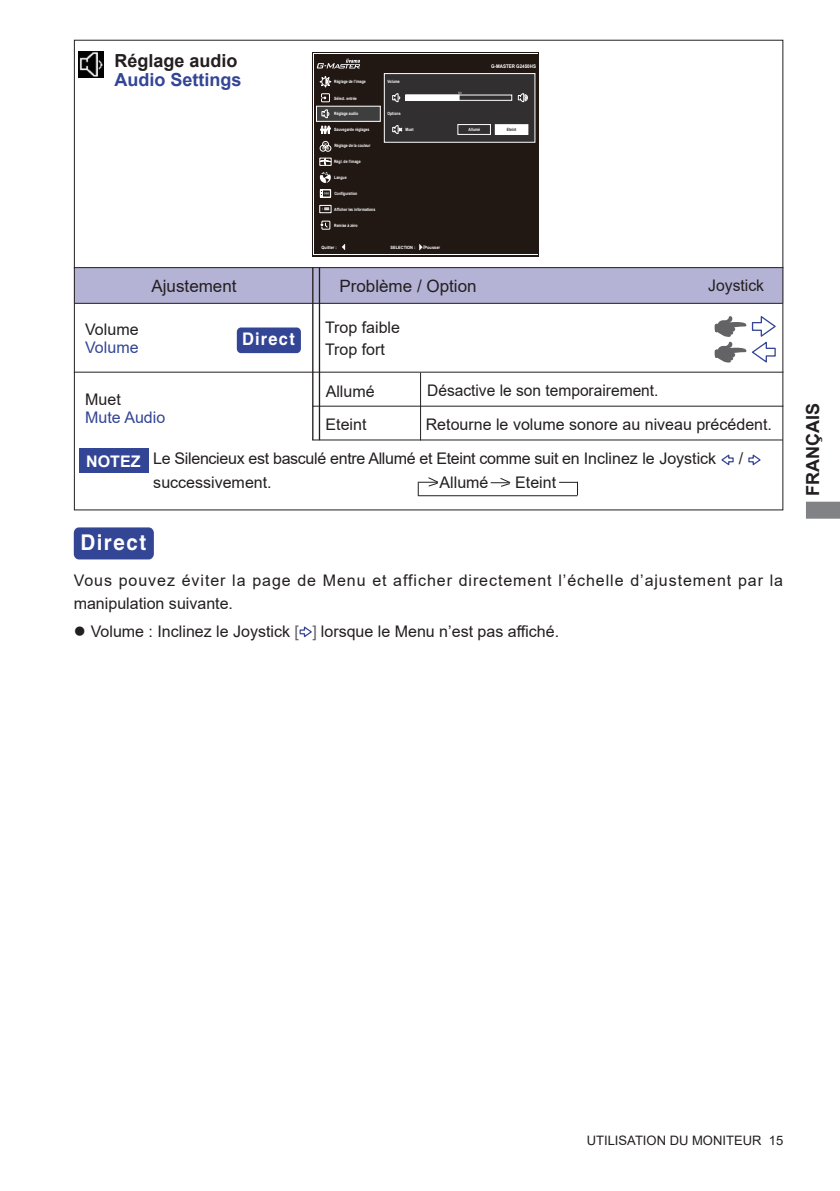
<style>
.page{position:relative;width:840px;height:1191px;background:#fff}
.page>*{position:absolute;margin:0;border:0;box-sizing:border-box;transform-origin:0 0}
.t1{font:700 21.6px "Helvetica";letter-spacing:.075em;color:#fff;scale:.95 1}
.t2{font:700 18px "Arial";color:#231f20}
.t3{font:700 18px "Arial";color:#334595}
.t4{font:700 17.4px "Helvetica";letter-spacing:.075em;color:#fff;scale:.95 1}
.t5{font:17px "Arial";color:#231f20}
.t6{font:16px/22.6px "Arial";color:#231f20}
.t7{font:16px/22.6px "Arial";letter-spacing:.06em;color:#231f20}
.t8{font:16px "Arial";letter-spacing:-.02em;color:#231f20}
.t9{font:16px "Arial";color:#334595}
.t10{font:700 16px "Arial";color:#fff}
.t11{font:13px "Arial";color:#231f20}
.t12{font:700 5px "Arial";color:#fff;scale:.9 1}
.t13{font:700 4.4px "Arial";color:#fff;scale:.8 1}
.t14{font:700 4.4px "Arial";color:#fff;scale:.9 1}
.t15{font:700 4.4px "Arial";color:#312f30;scale:.8 1}
.s1{font-size:5.6px}
.s2{color:#636366}
</style>
<div class="page">
<svg style="left:806px;top:502px;width:33px;height:16px"></svg>
<svg style="left:714px;top:316px;width:62px;height:47px"></svg>
<div style="left:74px;top:268px;width:708px;height:35px;background:#b4b3d5;border:2px solid #b4b3d5"></div>
<hr style="left:74px;top:303px;width:708px;height:1px;background:#231f20">
<hr style="left:74px;top:267px;width:708px;height:1px;background:#231f20">
<hr style="left:312px;top:267px;width:1px;height:173px;background:#231f20">
<hr style="left:318px;top:267px;width:2px;height:173px;background:#231f20">
<hr style="left:74px;top:372px;width:708px;height:1px;background:#231f20">
<hr style="left:312px;top:406px;width:470px;height:1px;background:#231f20">
<hr style="left:420px;top:373px;width:1px;height:67px;background:#231f20">
<svg style="left:721px;top:454px;width:13px;height:12px"></svg>
<svg style="left:748px;top:454px;width:12px;height:12px"></svg>
<hr style="left:418px;top:495px;width:159px;height:1px;background:#231f20">
<svg style="left:559px;top:482px;width:18px;height:1px"></svg>
<svg style="left:417px;top:477px;width:22px;height:19px"></svg>
<svg style="left:490px;top:478px;width:21px;height:9px"></svg>
<hr style="left:312px;top:439px;width:470px;height:1px;background:#231f20">
<div style="left:237px;top:328px;width:63px;height:24px;background:#334595;border-radius:3px"></div>
<div style="left:237px;top:327px;width:64px;height:26px;border:2px solid #334595;border-radius:3px"></div>
<div style="left:75px;top:528px;width:78px;height:30px;background:#334595;border-radius:4px"></div>
<div style="left:74px;top:527px;width:80px;height:32px;border:2px solid #334595;border-radius:4px"></div>
<div style="left:79px;top:448px;width:69px;height:24px;background:#334595"></div>
<div style="left:314px;top:54px;width:223px;height:200px;background:#211814"></div>
<div style="left:316px;top:106px;width:64px;height:15px;background:#3e3e3f"></div>
<div style="left:316px;top:106px;width:64px;height:16px;border:1px solid #fff"></div>
<div style="left:384px;top:74px;width:150px;height:68px;background:#312f30"></div>
<div style="left:384px;top:73px;width:151px;height:69px;border:1px solid #fff"></div>
<svg style="left:320px;top:76px;width:11px;height:11px"></svg>
<div style="left:319px;top:158px;width:12px;height:8px;border:1px solid #fff"></div>
<svg style="left:319px;top:158px;width:12px;height:7px"></svg>
<div style="left:324px;top:145px;width:7px;height:6px;border:1px solid #fff;border-radius:50%"></div>
<svg style="left:320px;top:141px;width:9px;height:10px"></svg>
<svg style="left:320px;top:172px;width:10px;height:11px"></svg>
<div style="left:321px;top:221px;width:9px;height:8px;border:1px solid #fff"></div>
<svg style="left:320px;top:222px;width:8px;height:6px"></svg>
<div style="left:321px;top:93px;width:8px;height:9px;border:1px solid #fff"></div>
<svg style="left:321px;top:109px;width:8px;height:9px"></svg>
<div style="left:320px;top:189px;width:11px;height:9px;border:1px solid #fff"></div>
<svg style="left:320px;top:190px;width:9px;height:7px"></svg>
<div style="left:319px;top:205px;width:12px;height:8px;border:1px solid #fff"></div>
<svg style="left:322px;top:207px;width:7px;height:3px"></svg>
<svg style="left:320px;top:126px;width:10px;height:7px"></svg>
<svg style="left:316px;top:59px;width:44px;height:9px"></svg>
<div style="left:405px;top:95px;width:54px;height:5px;background:#fff"></div>
<div style="left:405px;top:95px;width:106px;height:6px;border:1px solid #fff"></div>
<div style="left:457px;top:124px;width:33px;height:11px;border:1px solid #fff"></div>
<div style="left:495px;top:125px;width:32px;height:9px;background:#fff"></div>
<div style="left:494px;top:124px;width:34px;height:11px;border:1px solid #fff"></div>
<svg style="left:517px;top:93px;width:10px;height:9px"></svg>
<svg style="left:392px;top:93px;width:8px;height:9px"></svg>
<svg style="left:392px;top:125px;width:10px;height:9px"></svg>
<svg style="left:342px;top:244px;width:3px;height:6px"></svg>
<svg style="left:419px;top:244px;width:3px;height:6px"></svg>
<img style="left:79px;top:52px;width:24px;height:25px">
<svg style="left:299px;top:626px;width:13px;height:12px"></svg>
<p class="t2" style="left:114px;top:48px;width:125px">Réglage audio</p>
<p class="t3" style="left:114px;top:67px;width:129px">Audio Settings</p>
<p class="t13" style="left:334px;top:79px;width:41px">Réglage de I’image</p>
<p class="t13" style="left:334px;top:95px;width:30px">Sélect. entrée</p>
<p class="t13" style="left:334px;top:111px;width:31px">Réglage audio</p>
<p class="t13" style="left:334px;top:126px;width:45px">Sauvegarde réglages</p>
<p class="t13" style="left:334px;top:142px;width:47px">Réglage de la couleur</p>
<p class="t13" style="left:334px;top:174px;width:17px">Langue</p>
<p class="t13" style="left:334px;top:158px;width:35px">Régl. de I’image</p>
<p class="t13" style="left:334px;top:190px;width:30px">Configuration</p>
<p class="t13" style="left:334px;top:206px;width:53px">Afficher les informations</p>
<p class="t13" style="left:334px;top:222px;width:31px">Remise à zéro</p>
<p class="t13" style="left:387px;top:79px;width:17px">Volume</p>
<p class="t13" style="left:387px;top:111px;width:18px">Options</p>
<p class="t13" style="left:405px;top:126px;width:12px">Muet</p>
<p class="t14" style="left:321px;top:244px;width:18px">Quitter :</p>
<p class="t14" style="left:390px;top:244px;width:29px">SELECTION :</p>
<p class="t14" style="left:423px;top:244px;width:20px"><span class="s1">/</span>Pousser</p>
<p class="t12" style="left:490px;top:63px;width:51px">G-MASTER G2450HS</p>
<p class="t13" style="left:468px;top:126px;width:16px">Allumé</p>
<p class="t15" style="left:506px;top:127px;width:14px">Eteint</p>
<p class="t6" style="left:85px;top:317px;width:55px">Volume</p>
<p class="t9" style="left:85px;top:336px;width:55px">Volume</p>
<p class="t5" style="left:151px;top:274px;width:87px">Ajustement</p>
<p class="t5" style="left:339px;top:274px;width:139px">Problème / Option</p>
<p class="t6" style="left:708px;top:274px;width:57px">Joystick</p>
<p class="t4" style="left:242px;top:328px;width:57px">Direct</p>
<p class="t6" style="left:325px;top:315px;width:76px">Trop faible<br>Trop fort</p>
<p class="t6" style="left:425px;top:374px;width:347px;line-height:33.6px">Désactive le son temporairement.<br>Retourne le volume sonore au niveau précédent.</p>
<p class="t6" style="left:325px;top:379px;width:50px">Allumé</p>
<p class="t6" style="left:325px;top:413px;width:42px">Eteint</p>
<p class="t8" style="left:153px;top:448px;width:564px">Le Silencieux est basculé entre Allumé et Eteint comme suit en Inclinez le Joystick</p>
<p class="t6" style="left:738px;top:447px;width:6px">/</p>
<p class="t6" style="left:153px;top:470px;width:120px">successivement.</p>
<p class="t6" style="left:439px;top:470px;width:50px">Allumé</p>
<p class="t6" style="left:515px;top:470px;width:42px">Eteint</p>
<p class="t6" style="left:85px;top:387px;width:37px">Muet</p>
<p class="t9" style="left:85px;top:406px;width:82px">Mute Audio</p>
<p class="t10" style="left:86px;top:450px;width:56px">NOTEZ</p>
<h1 class="t1" style="left:80px;top:529px;width:71px">Direct</h1>
<p class="t7" style="left:74px;top:569px;width:710px">Vous pouvez éviter la page de Menu et afficher directement l’échelle d’ajustement par la manipulation suivante.</p>
<p class="t6" style="left:74px;top:620px;width:486px">● Volume : Inclinez le Joystick <span class="s2">[ ]</span> lorsque le Menu n’est pas affiché.</p>
<p class="t2" style="left:799px;top:496px;width:94px;rotate:-90deg">FRANÇAIS</p>
<p class="t11" style="left:586px;top:1131px;width:198px">UTILISATION DU MONITEUR 15</p>
</div>
